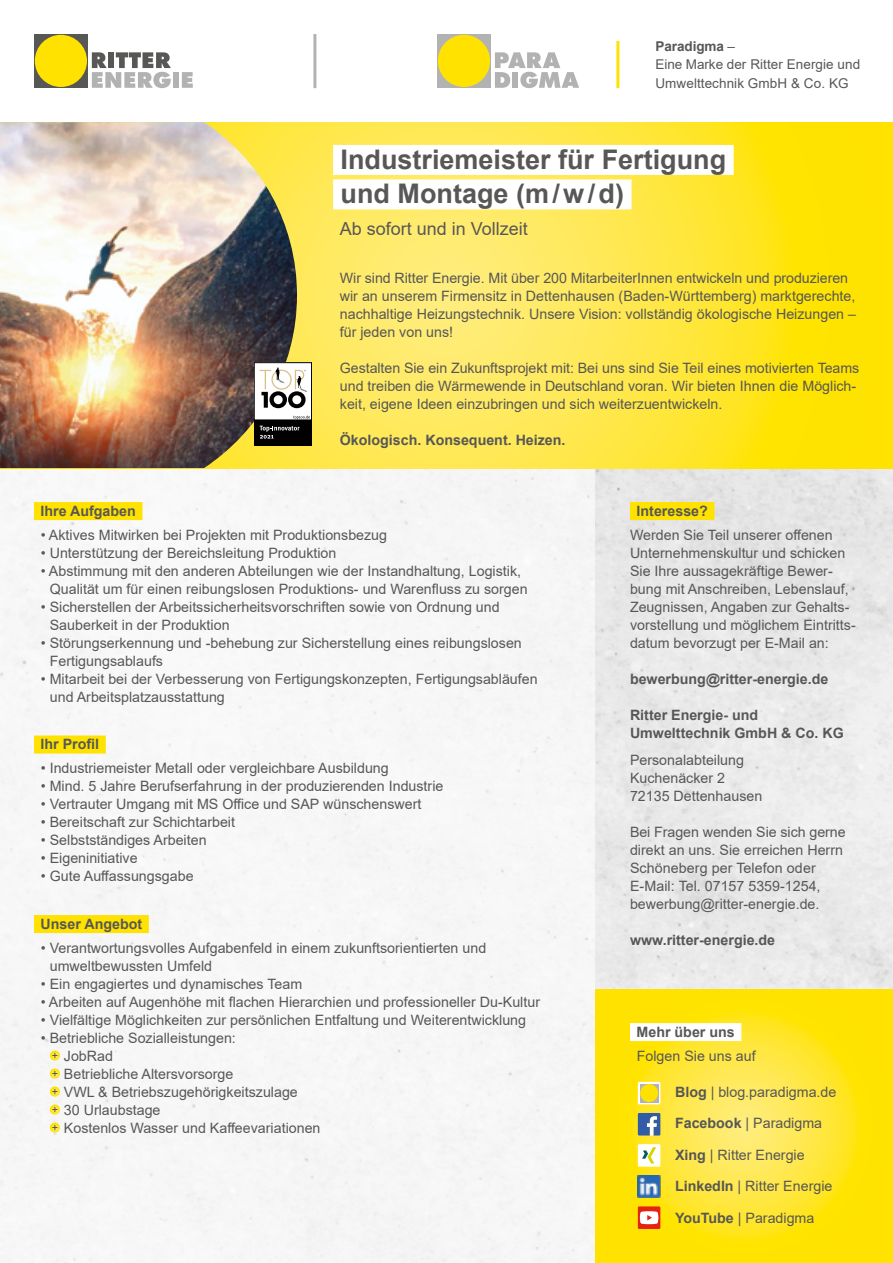
<style>
.page{position:relative;width:893px;height:1263px;background:#fff}
.page>*{position:absolute;margin:0;border:0;box-sizing:border-box;transform-origin:0 0}
.t1{font:700 27px/34.5px "Arial";color:#575756}
.t2{font:18px "Arial";color:#575756}
.t3{font:14.25px/18px "Arial";color:#575756}
.t4{font:700 14.25px/18px "Arial";color:#575756}
.t5{font:13.5px/18.8px "Arial";letter-spacing:.005em;color:#575756}
.s1{font-weight:700}
</style>
<div class="page">
<img style="left:0;top:468px;width:893px;height:795px">
<svg style="left:596px;top:989px;width:297px;height:274px;background:#fee41f"></svg>
<div style="left:630px;top:1023px;width:111px;height:18px;background:#fff"></div>
<svg style="left:638px;top:1113px;width:22px;height:22px"></svg>
<div style="left:638px;top:1206px;width:22px;height:23px;background:#e42313"></div>
<svg style="left:640px;top:1211px;width:18px;height:13px"></svg>
<svg style="left:638px;top:1082px;width:22px;height:22px"></svg>
<svg style="left:640px;top:1084px;width:18px;height:18px"></svg>
<div style="left:640px;top:1084px;width:18px;height:18px;background:#ffe200;border-radius:50%"></div>
<div style="left:638px;top:1144px;width:22px;height:23px;background:#fff"></div>
<svg style="left:642px;top:1147px;width:14px;height:16px"></svg>
<img style="left:638px;top:1175px;width:22px;height:23px">
<div style="left:34px;top:34px;width:54px;height:54px;background:#575756"></div>
<div style="left:35px;top:35px;width:52px;height:52px;background:#ffe200;border-radius:50%"></div>
<svg style="left:92px;top:52px;width:79px;height:36px"></svg>
<div style="left:173px;top:72px;width:6px;height:16px;background:#b3b2b2"></div>
<svg style="left:182px;top:72px;width:11px;height:16px"></svg>
<svg style="left:297px;top:122px;width:596px;height:346px;background:#ffe73e"></svg>
<img style="left:0;top:122px;width:297px;height:346px">
<div style="left:630px;top:502px;width:84px;height:18px;background:#ffe200"></div>
<div style="left:34px;top:735px;width:72px;height:18px;background:#ffe200"></div>
<div style="left:34px;top:915px;width:115px;height:18px;background:#ffe200"></div>
<svg style="left:50px;top:1050px;width:10px;height:10px"></svg>
<svg style="left:50px;top:1068px;width:10px;height:10px"></svg>
<svg style="left:50px;top:1086px;width:10px;height:10px"></svg>
<svg style="left:50px;top:1104px;width:10px;height:10px"></svg>
<svg style="left:50px;top:1122px;width:10px;height:10px"></svg>
<div style="left:34px;top:502px;width:108px;height:18px;background:#ffe200"></div>
<div style="left:254px;top:420px;width:58px;height:25px;background:#000"></div>
<svg style="left:260px;top:426px;width:40px;height:13px"></svg>
<svg style="left:254px;top:362px;width:58px;height:58px"></svg>
<div style="left:333px;top:145px;width:401px;height:30px;background:#fff"></div>
<div style="left:333px;top:179px;width:299px;height:30px;background:#fff"></div>
<div style="left:437px;top:34px;width:54px;height:54px;background:#b3b2b2"></div>
<div style="left:438px;top:35px;width:52px;height:52px;background:#ffe200;border-radius:50%"></div>
<svg style="left:495px;top:52px;width:84px;height:36px"></svg>
<hr style="left:616px;top:41px;width:3px;height:47px;background:#ffe200">
<hr style="left:313px;top:34px;width:3px;height:54px;background:#b3b2b2">
<p class="t5" style="left:655px;top:36px;width:206px"><span class="s1">Paradigma</span> –<br>Eine Marke der Ritter Energie und<br>Umwelttechnik GmbH &amp; Co. KG</p>
<h1 class="t1" style="left:341px;top:142px;width:387px">Industriemeister für Fertigung und Montage (m/w/d)</h1>
<p class="t2" style="left:340px;top:217px;width:190px">Ab sofort und in Vollzeit</p>
<p class="t3" style="left:340px;top:269px;width:518px">Wir sind Ritter Energie. Mit über 200 MitarbeiterInnen entwickeln und produzieren wir an unserem Firmensitz in Dettenhausen (Baden-Württemberg) marktgerechte, nachhaltige Heizungstechnik. Unsere Vision: vollständig ökologische Heizungen – für jeden von uns!</p>
<p class="t3" style="left:340px;top:359px;width:521px">Gestalten Sie ein Zukunftsprojekt mit: Bei uns sind Sie Teil eines motivierten Teams und treiben die Wärmewende in Deutschland voran. Wir bieten Ihnen die Möglich&shy;keit, eigene Ideen einzubringen und sich weiterzuentwickeln.</p>
<p class="t4" style="left:340px;top:431px;width:227px">Ökologisch. Konsequent. Heizen.</p>
<p class="t4" style="left:41px;top:502px;width:97px">Ihre Aufgaben</p>
<p class="t3" style="left:41px;top:525px;width:348px">• Aktives Mitwirken bei Projekten mit Produktionsbezug</p>
<p class="t3" style="left:41px;top:543px;width:297px">• Unterstützung der Bereichsleitung Produktion</p>
<p class="t3" style="left:50px;top:561px;width:479px;text-indent:-9px">• Abstimmung mit den anderen Abteilungen wie der Instandhaltung, Logistik,<br>Qualität um für einen reibungslosen Produktions- und Warenfluss zu sorgen</p>
<p class="t3" style="left:50px;top:597px;width:451px;text-indent:-9px">• Sicherstellen der Arbeitssicherheitsvorschriften sowie von Ordnung und<br>Sauberkeit in der Produktion</p>
<p class="t3" style="left:50px;top:633px;width:474px;text-indent:-9px">• Störungserkennung und -behebung zur Sicherstellung eines reibungslosen<br>Fertigungsablaufs</p>
<p class="t3" style="left:50px;top:669px;width:489px;text-indent:-9px">• Mitarbeit bei der Verbesserung von Fertigungskonzepten, Fertigungsabläufen und Arbeitsplatzausstattung</p>
<p class="t4" style="left:41px;top:735px;width:60px">Ihr Profil</p>
<p class="t3" style="left:41px;top:759px;width:349px">• Industriemeister Metall oder vergleichbare Ausbildung</p>
<p class="t3" style="left:41px;top:777px;width:404px">• Mind. 5 Jahre Berufserfahrung in der produzierenden Industrie</p>
<p class="t3" style="left:41px;top:795px;width:382px">• Vertrauter Umgang mit MS Office und SAP wünschenswert</p>
<p class="t3" style="left:41px;top:813px;width:196px">• Bereitschaft zur Schichtarbeit</p>
<p class="t3" style="left:41px;top:831px;width:167px">• Selbstständiges Arbeiten</p>
<p class="t3" style="left:41px;top:849px;width:98px">• Eigeninitiative</p>
<p class="t3" style="left:41px;top:867px;width:154px">• Gute Auffassungsgabe</p>
<p class="t4" style="left:41px;top:915px;width:103px">Unser Angebot</p>
<p class="t3" style="left:50px;top:938px;width:438px;text-indent:-9px">• Verantwortungsvolles Aufgabenfeld in einem zukunftsorientierten und umweltbewussten Umfeld</p>
<p class="t3" style="left:41px;top:974px;width:263px">• Ein engagiertes und dynamisches Team</p>
<p class="t3" style="left:41px;top:992px;width:501px">• Arbeiten auf Augenhöhe mit flachen Hierarchien und professioneller Du-Kultur</p>
<p class="t3" style="left:41px;top:1010px;width:487px">• Vielfältige Möglichkeiten zur persönlichen Entfaltung und Weiterentwicklung</p>
<p class="t3" style="left:64px;top:1028px;width:258px;text-indent:-23px">• Betriebliche Sozialleistungen:<br>JobRad<br>Betriebliche Altersvorsorge<br>VWL &amp; Betriebszugehörigkeitszulage<br>30 Urlaubstage<br>Kostenlos Wasser und Kaffeevariationen</p>
<p class="t4" style="left:637px;top:502px;width:73px">Interesse?</p>
<p class="t3" style="left:630px;top:525px;width:227px">Werden Sie Teil unserer offenen Unternehmenskultur und schicken Sie Ihre aussagekräftige Bewer&shy;bung mit Anschreiben, Lebenslauf, Zeugnissen, Angaben zur Gehalts&shy;vorstellung und möglichem Eintritts&shy;datum bevorzugt per E-Mail an:</p>
<p class="t4" style="left:630px;top:670px;width:200px">bewerbung@ritter-energie.de</p>
<p class="t4" style="left:630px;top:706px;width:215px">Ritter Energie- und<br>Umwelttechnik GmbH &amp; Co. KG</p>
<p class="t3" style="left:630px;top:750px;width:134px">Personalabteilung<br>Kuchenäcker 2<br>72135 Dettenhausen</p>
<p class="t3" style="left:630px;top:822px;width:217px">Bei Fragen wenden Sie sich gerne direkt an uns. Sie erreichen Herrn<br>Schöneberg per Telefon oder<br>E-Mail: Tel. 07157 5359-1254, bewerbung@ritter-energie.de.</p>
<p class="t4" style="left:630px;top:931px;width:147px">www.ritter-energie.de</p>
<p class="t4" style="left:637px;top:1023px;width:100px">Mehr über uns</p>
<p class="t3" style="left:637px;top:1046px;width:120px">Folgen Sie uns auf</p>
<p class="t3" style="left:675px;top:1082px;width:163px"><span class="s1">Blog</span> | blog.paradigma.de</p>
<p class="t3" style="left:675px;top:1114px;width:149px"><span class="s1">Facebook</span> | Paradigma</p>
<p class="t3" style="left:675px;top:1145px;width:131px"><span class="s1">Xing</span> | Ritter Energie</p>
<p class="t3" style="left:675px;top:1177px;width:159px"><span class="s1">LinkedIn</span> | Ritter Energie</p>
<p class="t3" style="left:675px;top:1208px;width:141px"><span class="s1">YouTube</span> | Paradigma</p>
</div>
